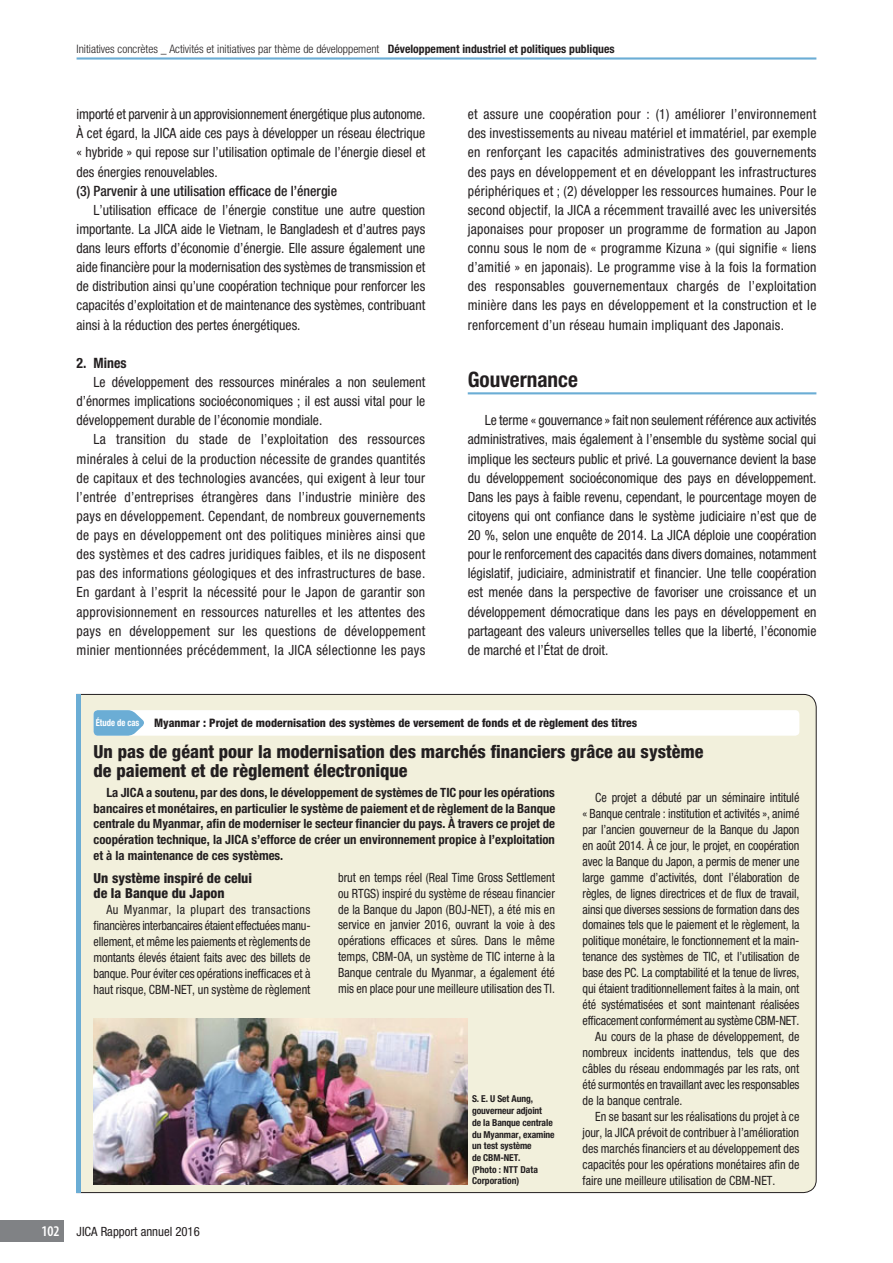
<style>
.page{position:relative;width:893px;height:1263px;background:#fff}
.page>*{position:absolute;margin:0;border:0;box-sizing:border-box;transform-origin:0 0}
.t1{font:700 condensed 21.3px "Helvetica Neue";color:#231f20}
.t2{font:800 condensed 18px/19.2px "Helvetica Neue";color:#231f20}
.t3{font:500 condensed 14.25px "Helvetica Neue";color:#231f20}
.t4{font:700 condensed 14.25px "Helvetica Neue";color:#231f20}
.t5{font:condensed 14.1px/19.2px "Helvetica Neue";color:#231f20;text-align:justify}
.t6{font:800 condensed 13.8px/15.9px "Helvetica Neue";color:#231f20}
.t7{font:condensed 12.75px/15.9px "Helvetica Neue";letter-spacing:-.01em;color:#231f20;text-align:justify;scale:.95 1}
.t8{font:700 condensed 12.75px/15.9px "Helvetica Neue";color:#231f20;text-align:justify}
.t9{font:condensed 12.75px "Helvetica Neue";letter-spacing:-.01em;color:#231f20}
.t10{font:300 condensed 11.7px "Helvetica Neue";color:#231f20}
.t11{font:800 condensed 11.7px "Helvetica Neue";color:#231f20}
.t12{font:700 condensed 9.6px/11.7px "Helvetica Neue";letter-spacing:-.01em;color:#231f20}
.t13{font:700 condensed 9.6px "Helvetica Neue";color:#fff;scale:.9 1}
.s1{font-weight:700}
.s2{font-family:"Myriad Pro";font-weight:600;font-size:14.85px;color:#fff}
</style>
<div class="page">
<div style="left:76px;top:694px;width:741px;height:499px;background:#f2f0dc"></div>
<hr style="left:77px;top:694px;width:4px;height:499px;background:#6badd5">
<hr style="left:77px;top:57px;width:739px;height:3px;background:#6badd5">
<div style="left:94px;top:710px;width:705px;height:26px;background:#fff;border-radius:4px"></div>
<svg style="left:94px;top:710px;width:52px;height:26px"></svg>
<hr style="left:468px;top:392px;width:348px;height:2px;background:#6badd5">
<img style="left:94px;top:1018px;width:374px;height:166px">
<div style="left:0;top:1220px;width:64px;height:22px;background:#808285"></div>
<p class="t10" style="left:77px;top:44px;width:540px">Initiatives concrètes _ Activités et initiatives par thème de développement <span class="s1">Développement industriel et politiques publiques</span></p>
<p class="t5" style="left:77px;top:106px;width:350px">importé et parvenir à un approvisionnement énergétique plus autonome.<br>À cet égard, la JICA aide ces pays à développer un réseau électrique « hybride » qui repose sur l’utilisation optimale de l’énergie diesel et des énergies renouvelables.</p>
<p class="t3" style="left:77px;top:185px;width:262px">(3) Parvenir à une utilisation efficace de l’énergie</p>
<p class="t5" style="left:77px;top:201px;width:350px;text-indent:17px">L’utilisation efficace de l’énergie constitue une autre question importante. La JICA aide le Vietnam, le Bangladesh et d’autres pays dans leurs efforts d’économie d’énergie. Elle assure également une aide financière pour la modernisation des systèmes de transmission et de distribution ainsi qu’une coopération technique pour renforcer les capacités d’exploitation et de maintenance des systèmes, contribuant ainsi à la réduction des pertes énergétiques.</p>
<p class="t4" style="left:77px;top:358px;width:51px">2. Mines</p>
<p class="t5" style="left:77px;top:374px;width:350px;text-indent:17px">Le développement des ressources minérales a non seulement d’énormes implications socioéconomiques ; il est aussi vital pour le développement durable de l’économie mondiale.</p>
<p class="t5" style="left:77px;top:431px;width:350px;text-indent:17px">La transition du stade de l’exploitation des ressources minérales à celui de la production nécessite de grandes quantités de capitaux et des technologies avancées, qui exigent à leur tour l’entrée d’entreprises étrangères dans l’industrie minière des pays en développement. Cependant, de nombreux gouvernements de pays en développement ont des politiques minières ainsi que des systèmes et des cadres juridiques faibles, et ils ne disposent pas des informations géologiques et des infrastructures de base.<br>En gardant à l’esprit la nécessité pour le Japon de garantir son approvisionnement en ressources naturelles et les attentes des pays en développement sur les questions de développement minier mentionnées précédemment, la JICA sélectionne les pays</p>
<p class="t5" style="left:468px;top:106px;width:350px">et assure une coopération pour : (1) améliorer l’environnement des investissements au niveau matériel et immatériel, par exemple en renforçant les capacités administratives des gouvernements des pays en développement et en développant les infrastructures périphériques et ; (2) développer les ressources humaines. Pour le second objectif, la JICA a récemment travaillé avec les universités japonaises pour proposer un programme de formation au Japon connu sous le nom de « programme Kizuna » (qui signifie « liens d’amitié » en japonais). Le programme vise à la fois la formation des responsables gouvernementaux chargés de l’exploitation minière dans les pays en développement et la construction et le renforcement d’un réseau humain impliquant des Japonais.</p>
<h1 class="t1" style="left:468px;top:372px;width:112px">Gouvernance</h1>
<p class="t5" style="left:468px;top:412px;width:350px;text-indent:17px">Le terme « gouvernance » fait non seulement référence aux activités administratives, mais également à l’ensemble du système social qui implique les secteurs public et privé. La gouvernance devient la base du développement socioéconomique des pays en développement.<br>Dans les pays à faible revenu, cependant, le pourcentage moyen de citoyens qui ont confiance dans le système judiciaire n’est que de 20 %, selon une enquête de 2014. La JICA déploie une coopération pour le renforcement des capacités dans divers domaines, notamment législatif, judiciaire, administratif et financier. Une telle coopération est menée dans la perspective de favoriser une croissance et un développement démocratique dans les pays en développement en partageant des valeurs universelles telles que la liberté, l’économie de marché et l’État de droit.</p>
<p class="t13" style="left:96px;top:719px;width:50px">Étude de cas</p>
<p class="t11" style="left:154px;top:719px;width:485px">Myanmar : Projet de modernisation des systèmes de versement de fonds et de règlement des titres</p>
<p class="t2" style="left:94px;top:743px;width:611px">Un pas de géant pour la modernisation des marchés financiers grâce au système de paiement et de règlement électronique</p>
<p class="t8" style="left:94px;top:785px;width:463px;text-indent:13px">La JICA a soutenu, par des dons, le développement de systèmes de TIC pour les opérations bancaires et monétaires, en particulier le système de paiement et de règlement de la Banque centrale du Myanmar, afin de moderniser le secteur financier du pays. À travers ce projet de coopération technique, la JICA s’efforce de créer un environnement propice à l’exploitation et à la maintenance de ces systèmes.</p>
<p class="t6" style="left:94px;top:871px;width:160px">Un système inspiré de celui de la Banque du Japon</p>
<p class="t7" style="left:94px;top:903px;width:230px;text-indent:13px">Au Myanmar, la plupart des transactions financières interbancaires étaient effectuées manu&shy;ellement, et même les paiements et règlements de montants élevés étaient faits avec des billets de banque. Pour éviter ces opérations inef ficaces et à haut risque, CBM-NET, un système de règlement</p>
<p class="t7" style="left:338px;top:870px;width:230px">brut en temps réel (Real Time Gross Settlement ou RTGS) inspiré du système de réseau financier de la Banque du Japon (BOJ-NET), a été mis en service en janvier 2016, ouvrant la voie à des opérations efficaces et sûres. Dans le même temps, CBM-OA, un système de TIC interne à la Banque centrale du Myanmar, a également été mis en place pour une meilleure utilisation des TI.</p>
<p class="t9" style="left:41px;top:1226px;width:160px"><span class="s2">102</span> JICA Rapport annuel 2016</p>
<p class="t12" style="left:472px;top:1094px;width:84px">S. E. U Set Aung, gouverneur adjoint<br>de la Banque centrale du Myanmar, examine un test système<br>de CBM-NET.<br>(Photo : NTT Data<br>Corporation)</p>
<p class="t7" style="left:595px;top:790px;width:216px">Ce projet a débuté par un séminaire intitulé</p>
<p class="t7" style="left:583px;top:806px;width:230px">« Banque centrale : institution et activités », animé</p>
<p class="t7" style="left:583px;top:822px;width:230px">par l’ancien gouverneur de la Banque du Japon</p>
<p class="t7" style="left:583px;top:838px;width:230px">en août 2014. À ce jour, le projet, en coopération</p>
<p class="t7" style="left:583px;top:854px;width:230px">avec la Banque du Japon, a permis de mener une</p>
<p class="t7" style="left:583px;top:870px;width:230px">large gamme d’activités, dont l’élaboration de</p>
<p class="t7" style="left:583px;top:886px;width:230px">règles, de lignes directrices et de flux de travail,</p>
<p class="t7" style="left:583px;top:902px;width:230px">ainsi que diverses sessions de formation dans des</p>
<p class="t7" style="left:583px;top:918px;width:230px">domaines tels que le paiement et le règlement, la</p>
<p class="t7" style="left:583px;top:934px;width:230px">politique monétaire, le fonctionnement et la main-</p>
<p class="t7" style="left:583px;top:950px;width:230px">tenance des systèmes de TIC, et l’utilisation de</p>
<p class="t7" style="left:583px;top:966px;width:230px">base des PC. La comptabilité et la tenue de livres,</p>
<p class="t7" style="left:583px;top:982px;width:230px">qui étaient traditionnellement faites à la main, ont</p>
<p class="t7" style="left:583px;top:998px;width:230px">été systématisées et sont maintenant réalisées</p>
<p class="t7" style="left:583px;top:1014px;width:230px">efficacement conformément au système CBM-NET.</p>
<p class="t7" style="left:595px;top:1030px;width:216px">Au cours de la phase de développement, de</p>
<p class="t7" style="left:583px;top:1046px;width:230px">nombreux incidents inattendus, tels que des</p>
<p class="t7" style="left:583px;top:1062px;width:230px">câbles du réseau endommagés par les rats, ont</p>
<p class="t7" style="left:583px;top:1077px;width:230px">été surmontés en travaillant avec les responsables</p>
<p class="t7" style="left:583px;top:1093px;width:107px">de la banque centrale.</p>
<p class="t7" style="left:595px;top:1109px;width:216px">En se basant sur les réalisations du projet à ce</p>
<p class="t7" style="left:583px;top:1125px;width:230px">jour, la JICA prévoit de contribuer à l’amélioration</p>
<p class="t7" style="left:583px;top:1141px;width:230px">des marchés financiers et au développement des</p>
<p class="t7" style="left:583px;top:1157px;width:230px">capacités pour les opérations monétaires afin de</p>
<p class="t7" style="left:583px;top:1173px;width:205px">faire une meilleure utilisation de CBM-NET.</p>
</div>
